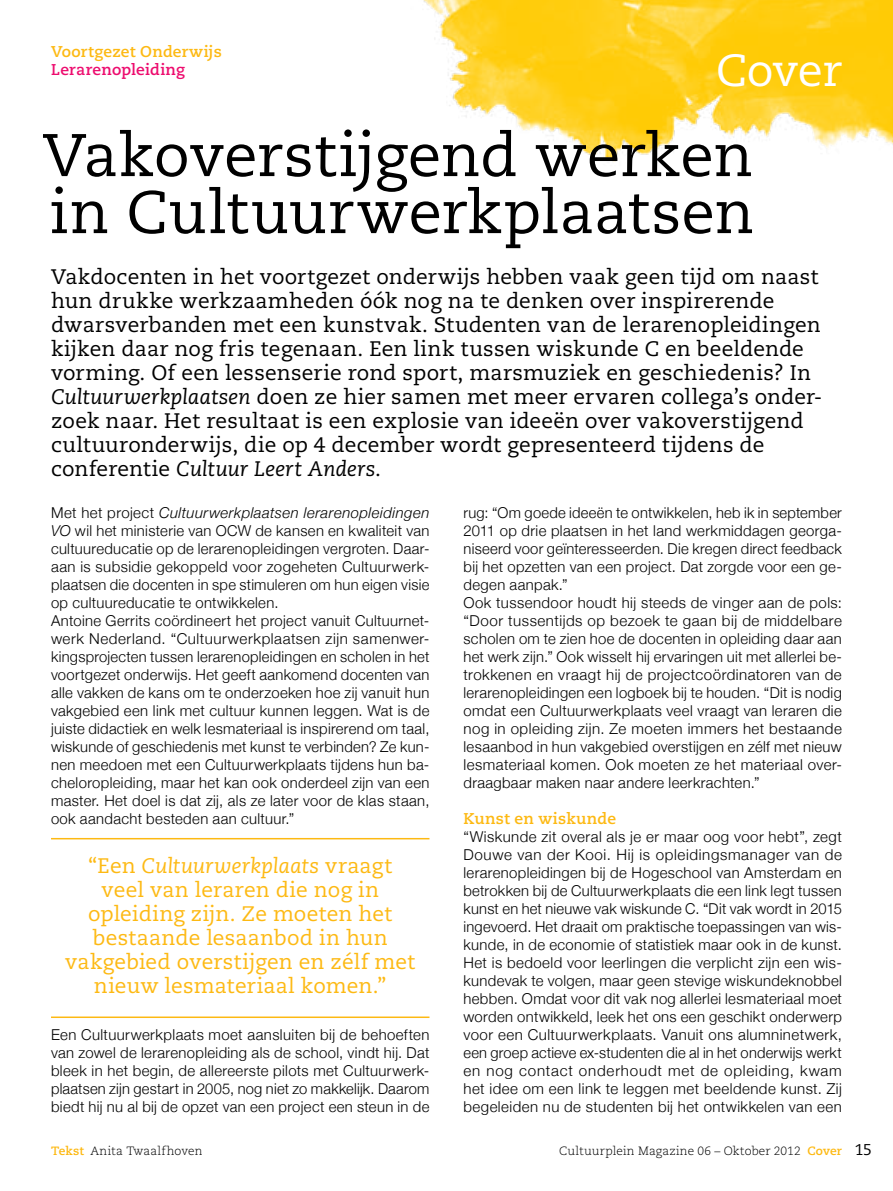
<style>
.page{position:relative;width:893px;height:1191px;background:#fff}
.page>*{position:absolute;margin:0;border:0;box-sizing:border-box;transform-origin:0 0}
.t1{font:60px/57px "Caecilia LT Std";color:#000}
.t2{font:45px "Caecilia LT Std";letter-spacing:-.005em;color:#fff}
.t3{font:21px/24px "Caecilia LT Std";letter-spacing:.01em;color:#000}
.t4{font:21px/24px "Caecilia LT Std";letter-spacing:.005em;color:#fdb913;text-align:center}
.t5{font:700 15.6px "Caecilia LT Std";letter-spacing:.01em;color:#fdb913}
.t6{font:700 15.6px "Caecilia LT Std";letter-spacing:.01em;color:#ed0c6e}
.t7{font:300 15px/18px "Helvetica Neue";letter-spacing:.025em;color:#000}
.t8{font:300 12px "Caecilia LT Std";letter-spacing:.01em;color:#000}
.s1{font-style:italic}
.s2{font-weight:700;color:#fdb913}
.s3{font-weight:400;font-size:15.6px}
</style>
<div class="page">
<img style="left:423px;top:0;width:470px;height:174px">
<hr style="left:51px;top:838px;width:378px;height:1px;background:#fdb913">
<hr style="left:51px;top:1016px;width:378px;height:2px;background:#fdb913">
<p class="t5" style="left:51px;top:42px;width:172px">Voortgezet Onderwijs</p>
<p class="t6" style="left:51px;top:60px;width:136px">Lerarenopleiding</p>
<h2 class="t2" style="left:716px;top:44px;width:127px">Cover</h2>
<h1 class="t1" style="left:43px;top:128px;width:713px">Vakoverstijgend werken in Cultuurwerkplaatsen</h1>
<p class="t3" style="left:51px;top:265px;width:773px">Vakdocenten in het voortgezet onderwijs hebben vaak geen tijd om naast hun drukke werkzaamheden óók nog na te denken over inspirerende dwarsverbanden met een kunstvak. Studenten van de lerarenopleidingen kijken daar nog fris tegenaan. Een link tussen wiskunde C en beeldende vorming. Of een lessenserie rond sport, marsmuziek en geschiedenis? In <span class="s1">Cultuurwerkplaatsen</span> doen ze hier samen met meer ervaren collega’s onder&shy;zoek naar. Het resultaat is een explosie van ideeën over vakoverstijgend cultuuronderwijs, die op 4 december wordt gepresenteerd tijdens de conferentie <span class="s1">Cultuur Leert Anders</span>.</p>
<p class="t7" style="left:51px;top:503px;width:380px">Met het project <span class="s1">Cultuurwerkplaatsen lerarenopleidingen VO</span> wil het ministerie van OCW de kansen en kwaliteit van cultuureducatie op de lerarenopleidingen vergroten. Daar&shy;aan is subsidie gekoppeld voor zogeheten Cultuurwerk&shy;plaatsen die docenten in spe stimuleren om hun eigen visie op cultuureducatie te ontwikkelen.<br>Antoine Gerrits coördineert het project vanuit Cultuurnet&shy;werk Nederland. “Cultuurwerkplaatsen zijn samenwer&shy;kingsprojecten tussen lerarenopleidingen en scholen in het voortgezet onderwijs. Het geeft aankomend docenten van alle vakken de kans om te onderzoeken hoe zij vanuit hun vakgebied een link met cultuur kunnen leggen. Wat is de juiste didactiek en welk lesmateriaal is inspirerend om taal, wiskunde of geschiedenis met kunst te verbinden? Ze kun&shy;nen meedoen met een Cultuurwerkplaats tijdens hun ba&shy;cheloropleiding, maar het kan ook onderdeel zijn van een master. Het doel is dat zij, als ze later voor de klas staan, ook aandacht besteden aan cultuur.”</p>
<p class="t7" style="left:463px;top:503px;width:380px">rug: “Om goede ideeën te ontwikkelen, heb ik in september 2011 op drie plaatsen in het land werkmiddagen georga&shy;niseerd voor geïnteresseerden. Die kregen direct feedback bij het opzetten van een project. Dat zorgde voor een ge&shy;degen aanpak.”<br>Ook tussendoor houdt hij steeds de vinger aan de pols: “Door tussentijds op bezoek te gaan bij de middelbare scholen om te zien hoe de docenten in opleiding daar aan het werk zijn.” Ook wisselt hij ervaringen uit met allerlei be&shy;trokkenen en vraagt hij de projectcoördinatoren van de lerarenopleidingen een logboek bij te houden. “Dit is nodig omdat een Cultuurwerkplaats veel vraagt van leraren die nog in opleiding zijn. Ze moeten immers het bestaande lesaanbod in hun vakgebied overstijgen en zélf met nieuw lesmateriaal komen. Ook moeten ze het materiaal over&shy;draagbaar maken naar andere leerkrachten.”</p>
<p class="t5" style="left:463px;top:809px;width:154px">Kunst en wiskunde</p>
<p class="t7" style="left:463px;top:827px;width:380px;text-align:justify">“Wiskunde zit overal als je er maar oog voor hebt”, zegt Douwe van der Kooi. Hij is opleidingsmanager van de lerarenopleidingen bij de Hogeschool van Amsterdam en betrokken bij de Cultuurwerkplaats die een link legt tussen kunst en het nieuwe vak wiskunde C. “Dit vak wordt in 2015 ingevoerd. Het draait om praktische toepassingen van wis&shy;kunde, in de economie of statistiek maar ook in de kunst.<br>Het is bedoeld voor leerlingen die verplicht zijn een wis&shy;kundevak te volgen, maar geen stevige wiskundeknobbel hebben. Omdat voor dit vak nog allerlei lesmateriaal moet worden ontwikkeld, leek het ons een geschikt onderwerp voor een Cultuurwerkplaats. Vanuit ons alumninetwerk, een groep actieve ex-studenten die al in het onderwijs werkt en nog contact onderhoudt met de opleiding, kwam het idee om een link te leggen met beeldende kunst. Zij begeleiden nu de studenten bij het ontwikkelen van een</p>
<h3 class="t4" style="left:65px;top:854px;width:352px">“Een <span class="s1">Cultuurwerkplaats</span> vraagt veel van leraren die nog in opleiding zijn. Ze moeten het bestaande lesaanbod in hun vakgebied overstijgen en zélf met nieuw lesmateriaal komen.”</h3>
<p class="t7" style="left:51px;top:1025px;width:380px;text-align:justify">Een Cultuurwerkplaats moet aansluiten bij de behoeften van zowel de lerarenopleiding als de school, vindt hij. Dat bleek in het begin, de allereerste pilots met Cultuurwerk&shy;plaatsen zijn gestart in 2005, nog niet zo makkelijk. Daarom biedt hij nu al bij de opzet van een project een steun in de</p>
<p class="t8" style="left:51px;top:1144px;width:153px"><span class="s2">Tekst</span> Anita Twaalfhoven</p>
<p class="t8" style="left:559px;top:1144px;width:314px">Cultuurplein Magazine 06 – Oktober 2012 <span class="s2">Cover</span> <span class="s3">15</span></p>
</div>
